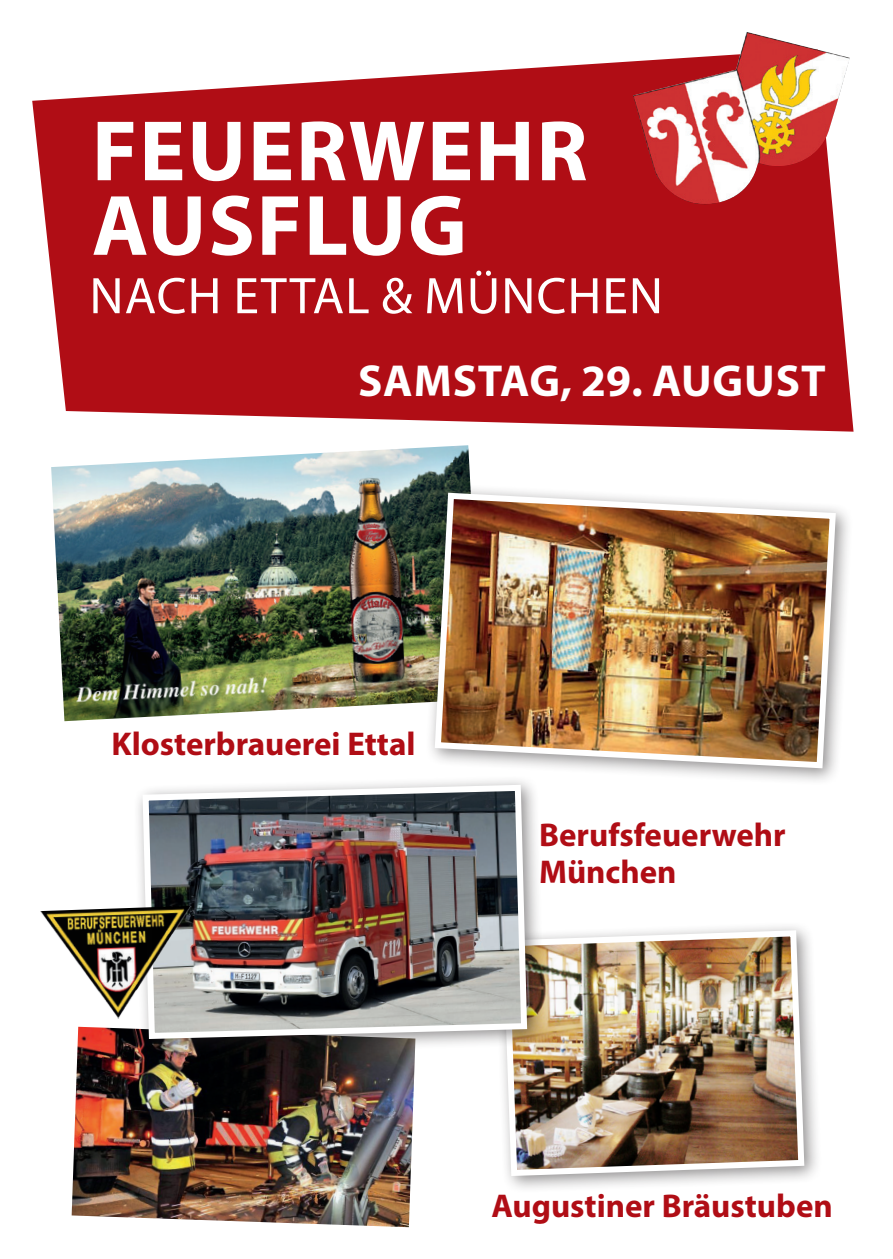
<style>
.page{position:relative;width:893px;height:1259px;background:#fff}
.page>*{position:absolute;margin:0;border:0;box-sizing:border-box;transform-origin:0 0}
.t1{font:700 86.4px/74.4px "Myriad Pro";letter-spacing:.02em;color:#fff}
.t2{font:51.9px "Myriad Pro";letter-spacing:.02em;color:#fff}
.t3{font:700 45px "Myriad Pro";letter-spacing:.02em;color:#fff}
.t4{font:700 33px/36.6px "Myriad Pro";color:#b00d15}
</style>
<div class="page">
<img style="left:51px;top:445px;width:420px;height:276px">
<svg style="left:32px;top:61px;width:821px;height:371px;background:#b8262d"></svg>
<img style="left:633px;top:32px;width:217px;height:179px">
<div style="left:425px;top:483px;width:429px;height:303px;background:#231f20;opacity:.5"></div>
<img style="left:432px;top:489px;width:407px;height:282px">
<img style="left:72px;top:1026px;width:343px;height:201px">
<div style="left:494px;top:921px;width:328px;height:273px;background:#231f20;opacity:.5"></div>
<img style="left:500px;top:927px;width:307px;height:252px">
<div style="left:133px;top:775px;width:413px;height:282px;background:#231f20;opacity:.5"></div>
<img style="left:139px;top:781px;width:391px;height:261px">
<img style="left:40px;top:906px;width:155px;height:115px">
<p class="t1" style="left:92px;top:111px;width:497px">FEUERWEHR<br>AUSFLUG</p>
<p class="t2" style="left:89px;top:264px;width:575px">NACH ETTAL &amp; MÜNCHEN</p>
<p class="t3" style="left:358px;top:352px;width:469px">SAMSTAG, 29. AUGUST</p>
<p class="t4" style="left:111px;top:724px;width:306px">Klosterbrauerei Ettal</p>
<p class="t4" style="left:539px;top:816px;width:248px">Berufsfeuerwehr<br>München</p>
<p class="t4" style="left:491px;top:1186px;width:343px">Augustiner Bräustuben</p>
</div>
